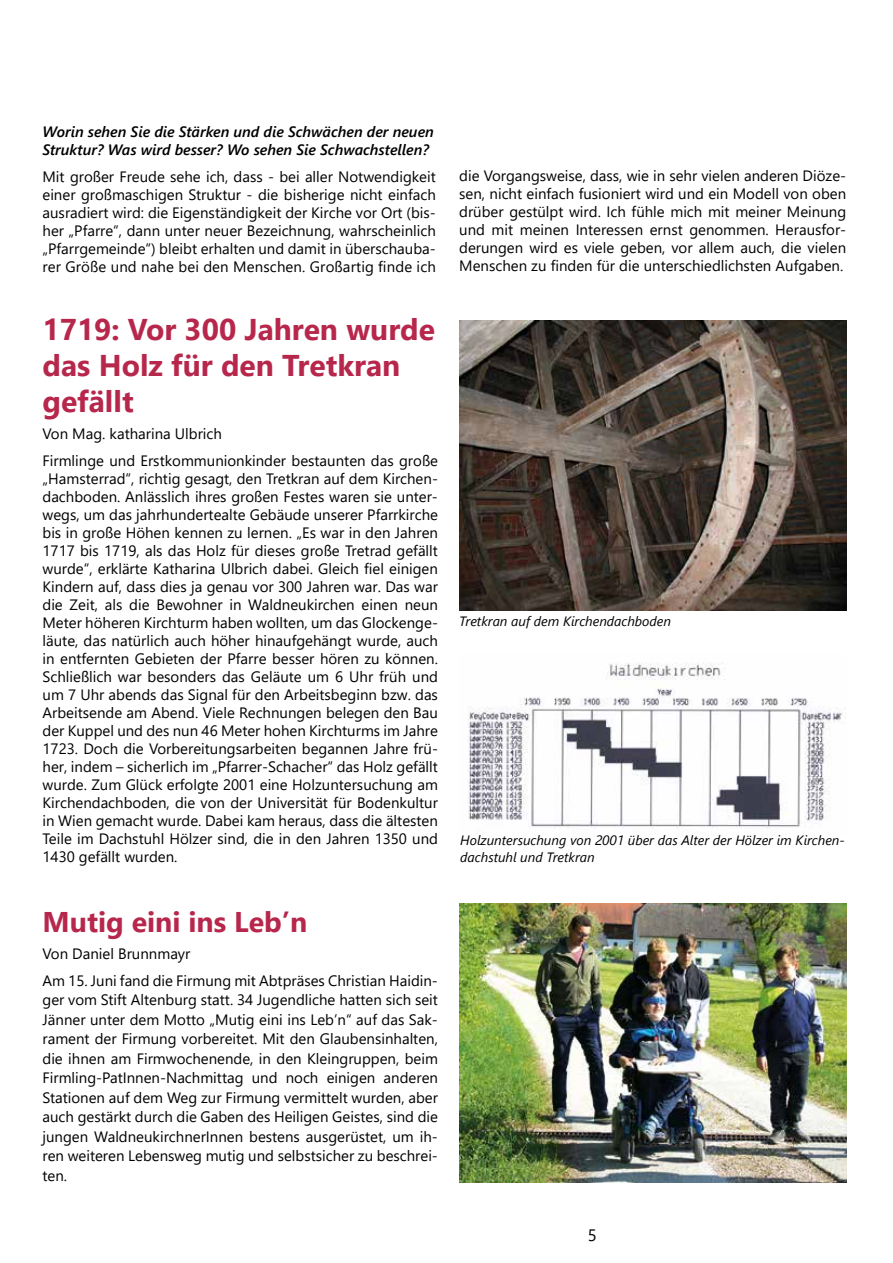
<style>
.page{position:relative;width:893px;height:1263px;background:#fff}
.page>*{position:absolute;margin:0;border:0;box-sizing:border-box;transform-origin:0 0}
.t1{font:700 30px/36px "Segoe UI";color:#b7274c}
.t2{font:700 28.5px "Segoe UI";color:#b7274c}
.t3{font:16.5px "Segoe UI";color:#000}
.t4{font:15px/18px "Segoe UI";color:#000;text-align:justify}
.t5{font:italic 600 15px/18px "Segoe UI";color:#000}
.t6{font:italic 13.5px/16.2px "Segoe UI";color:#000}
</style>
<div class="page">
<img style="left:468px;top:663px;width:374px;height:165px">
<img style="left:459px;top:320px;width:387px;height:290px">
<img style="left:459px;top:904px;width:387px;height:278px">
<p class="t5" style="left:43px;top:121px;width:393px">Worin sehen Sie die Stärken und die Schwächen der neuen<br>Struktur? Was wird besser? Wo sehen Sie Schwachstellen?</p>
<p class="t4" style="left:43px;top:167px;width:395px">Mit großer Freude sehe ich, dass - bei aller Notwendigkeit einer großmaschigen Struktur - die bisherige nicht einfach ausradiert wird: die Eigenständigkeit der Kirche vor Ort (bis&shy;her „Pfarre“, dann unter neuer Bezeichnung, wahrscheinlich „Pfarrgemeinde“) bleibt erhalten und damit in überschauba&shy;rer Größe und nahe bei den Menschen. Großartig finde ich</p>
<p class="t4" style="left:459px;top:165px;width:388px">die Vorgangsweise, dass, wie in sehr vielen anderen Diöze&shy;sen, nicht einfach fusioniert wird und ein Modell von oben drüber gestülpt wird. Ich fühle mich mit meiner Meinung und mit meinen Interessen ernst genommen. Herausfor&shy;derungen wird es viele geben, vor allem auch, die vielen Menschen zu finden für die unterschiedlichsten Aufgaben.</p>
<h1 class="t1" style="left:43px;top:309px;width:394px">1719: Vor 300 Jahren wurde das Holz für den Tretkran gefällt</h1>
<p class="t4" style="left:43px;top:419px;width:397px;line-height:27px">Von Mag. katharina Ulbrich<br>Firmlinge und Erstkommunionkinder bestaunten das große</p>
<p class="t4" style="left:43px;top:468px;width:397px">„Hamsterrad“, richtig gesagt, den Tretkran auf dem Kirchen&shy;dachboden. Anlässlich ihres großen Festes waren sie unter&shy;wegs, um das jahrhundertealte Gebäude unserer Pfarrkirche bis in große Höhen kennen zu lernen. „Es war in den Jahren 1717 bis 1719, als das Holz für dieses große Tretrad gefällt wurde“, erklärte Katharina Ulbrich dabei. Gleich fiel einigen Kindern auf, dass dies ja genau vor 300 Jahren war. Das war die Zeit, als die Bewohner in Waldneukirchen einen neun Meter höheren Kirchturm haben wollten, um das Glockenge&shy;läute, das natürlich auch höher hinaufgehängt wurde, auch in entfernten Gebieten der Pfarre besser hören zu können.<br>Schließlich war besonders das Geläute um 6 Uhr früh und um 7 Uhr abends das Signal für den Arbeitsbeginn bzw. das Arbeitsende am Abend. Viele Rechnungen belegen den Bau der Kuppel und des nun 46 Meter hohen Kirchturms im Jahre 1723. Doch die Vorbereitungsarbeiten begannen Jahre frü&shy;her, indem – sicherlich im „Pfarrer-Schacher“ das Holz gefällt wurde. Zum Glück erfolgte 2001 eine Holzuntersuchung am Kirchendachboden, die von der Universität für Bodenkultur in Wien gemacht wurde. Dabei kam heraus, dass die ältesten Teile im Dachstuhl Hölzer sind, die in den Jahren 1350 und 1430 gefällt wurden.</p>
<h2 class="t2" style="left:43px;top:895px;width:266px">Mutig eini ins Leb’n</h2>
<p class="t4" style="left:43px;top:939px;width:397px;line-height:27px">Von Daniel Brunnmayr<br>Am 15. Juni fand die Firmung mit Abtpräses Christian Haidin-</p>
<p class="t4" style="left:43px;top:989px;width:397px;line-height:19.5px">ger vom Stift Altenburg statt. 34 Jugendliche hatten sich seit Jänner unter dem Motto „Mutig eini ins Leb’n“ auf das Sak&shy;rament der Firmung vorbereitet. Mit den Glaubensinhalten, die ihnen am Firmwochenende, in den Kleingruppen, beim Firmling-PatInnen-Nachmittag und noch einigen anderen Stationen auf dem Weg zur Firmung vermittelt wurden, aber auch gestärkt durch die Gaben des Heiligen Geistes, sind die jungen WaldneukirchnerInnen bestens ausgerüstet, um ih&shy;ren weiteren Lebensweg mutig und selbstsicher zu beschrei&shy;ten.</p>
<p class="t6" style="left:459px;top:611px;width:213px">Tretkran auf dem Kirchendachboden</p>
<p class="t6" style="left:460px;top:830px;width:386px">Holzuntersuchung von 2001 über das Alter der Hölzer im Kirchen&shy;dachstuhl und Tretkran</p>
<p class="t3" style="left:588px;top:1219px;width:10px">5</p>
</div>
